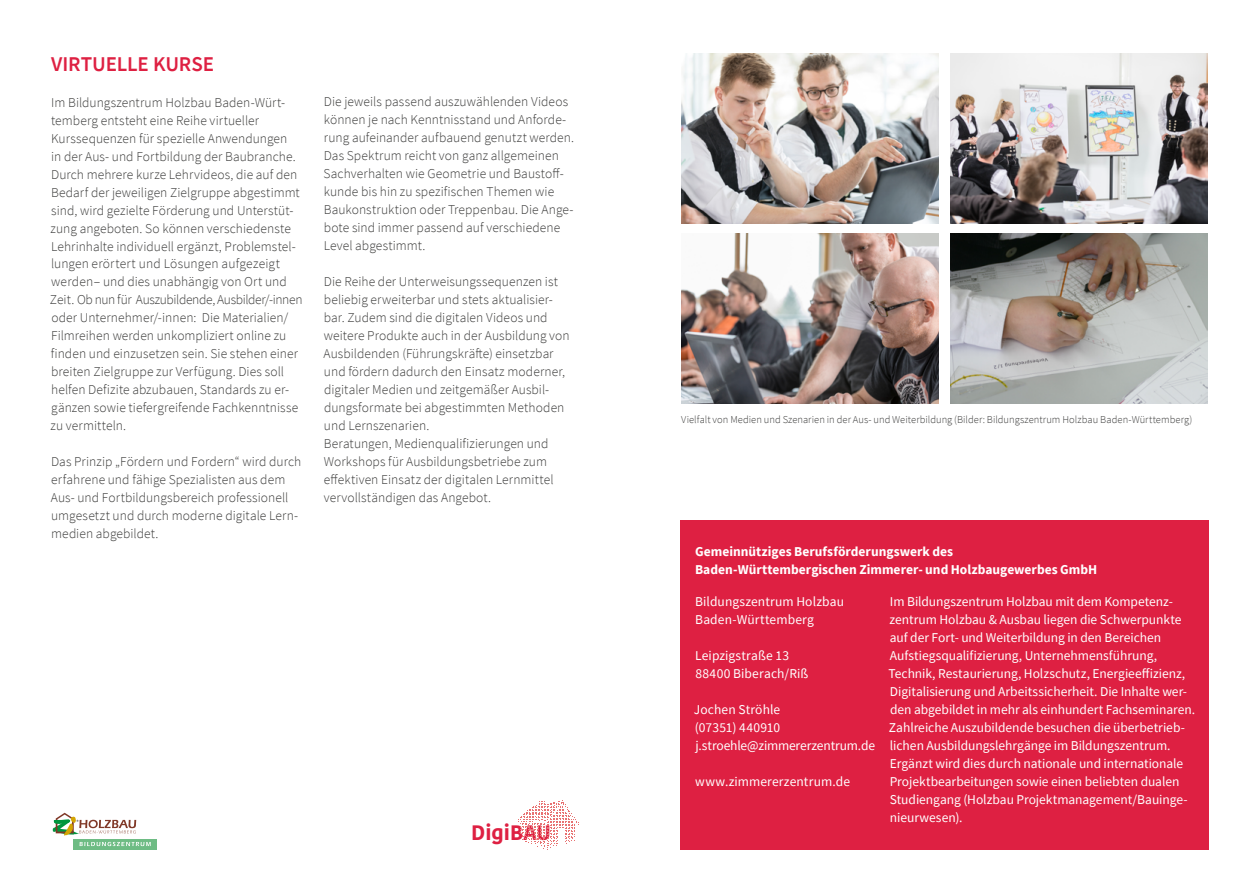
<style>
.page{position:relative;width:1259px;height:893px;background:#fff}
.page>*{position:absolute;margin:0;border:0;box-sizing:border-box;transform-origin:0 0}
.t1{font:600 21px "Source Sans Pro";letter-spacing:-.005em;color:#de2042}
.t2{font:700 20.85px "Kohinoor Devanagari";color:#de2042}
.t3{font:300 13.5px/18px "Source Sans Pro";letter-spacing:.005em;color:#3a3a39}
.t4{font:13.5px/18px "Source Sans Pro";color:#fff}
.t5{font:700 13.5px/18px "Source Sans Pro";color:#fff}
.t6{font:300 10.5px "Source Sans Pro";letter-spacing:.005em;color:#3a3a39}
</style>
<div class="page">
<svg style="left:518px;top:800px;width:59px;height:50px"></svg>
<img style="left:681px;top:53px;width:257px;height:170px">
<img style="left:950px;top:53px;width:258px;height:170px">
<img style="left:950px;top:234px;width:258px;height:170px">
<img style="left:681px;top:234px;width:257px;height:170px">
<div style="left:680px;top:521px;width:528px;height:329px;background:#de2042"></div>
<div style="left:74px;top:839px;width:83px;height:11px;background:#6ebc84"></div>
<svg style="left:53px;top:813px;width:83px;height:23px"></svg>
<svg style="left:80px;top:842px;width:71px;height:4px"></svg>
<h1 class="t1" style="left:51px;top:50px;width:164px">VIRTUELLE KURSE</h1>
<p class="t3" style="left:50px;top:93px;width:254px">Im Bildungszentrum Holzbau Baden-Würt&shy;temberg entsteht eine Reihe virtueller Kurssequenzen für spezielle Anwendungen<br>in der Aus- und Fortbildung der Baubranche.<br>Durch mehrere kurze Lehrvideos, die auf den Bedarf der jeweiligen Zielgruppe abgestimmt sind, wird gezielte Förderung und Unterstüt&shy;zung angeboten. So können verschiedenste Lehrinhalte individuell ergänzt, Problemstel&shy;lungen erörtert und Lösungen aufgezeigt werden– und dies unabhängig von Ort und Zeit. Ob nun für Auszubildende, Ausbilder/-innen oder Unternehmer/-innen: Die Materialien/ Filmreihen werden unkompliziert online zu finden und einzusetzen sein. Sie stehen einer breiten Zielgruppe zur Verfügung. Dies soll helfen Defizite abzubauen, Standards zu er&shy;gänzen sowie tiefergreifende Fachkenntnisse zu vermitteln.</p>
<p class="t3" style="left:51px;top:453px;width:252px">Das Prinzip „Fördern und Fordern“ wird durch erfahrene und fähige Spezialisten aus dem Aus- und Fortbildungsbereich professionell umgesetzt und durch moderne digitale Lern&shy;medien abgebildet.</p>
<p class="t3" style="left:323px;top:93px;width:252px">Die jeweils passend auszuwählenden Videos können je nach Kenntnisstand und Anforde&shy;rung aufeinander aufbauend genutzt werden.<br>Das Spektrum reicht von ganz allgemeinen Sachverhalten wie Geometrie und Baustoff&shy;kunde bis hin zu spezifischen Themen wie Baukonstruktion oder Treppenbau. Die Ange&shy;bote sind immer passend auf verschiedene Level abgestimmt.</p>
<p class="t3" style="left:323px;top:273px;width:248px">Die Reihe der Unterweisungssequenzen ist beliebig erweiterbar und stets aktualisier&shy;bar. Zudem sind die digitalen Videos und weitere Produkte auch in der Ausbildung von Ausbildenden (Führungskräfte) einsetzbar und fördern dadurch den Einsatz moderner, digitaler Medien und zeitgemäßer Ausbil&shy;dungsformate bei abgestimmten Methoden und Lernszenarien.<br>Beratungen, Medienqualifizierungen und Workshops für Ausbildungsbetriebe zum effektiven Einsatz der digitalen Lernmittel vervollständigen das Angebot.</p>
<h2 class="t2" style="left:471px;top:814px;width:81px">DigiBAU</h2>
<p class="t6" style="left:681px;top:413px;width:513px">Vielfalt von Medien und Szenarien in der Aus- und Weiterbildung (Bilder: Bildungszentrum Holzbau Baden-Württemberg)</p>
<p class="t5" style="left:695px;top:542px;width:404px">Gemeinnütziges Berufsförderungswerk des<br>Baden-Württembergischen Zimmerer- und Holzbaugewerbes GmbH</p>
<p class="t4" style="left:695px;top:592px;width:150px">Bildungszentrum Holzbau<br>Baden-Württemberg</p>
<p class="t4" style="left:695px;top:646px;width:115px">Leipzigstraße 13<br>88400 Biberach/Riß</p>
<p class="t4" style="left:694px;top:700px;width:183px">Jochen Ströhle<br>(07351) 440910 j.stroehle@zimmererzentrum.de</p>
<p class="t4" style="left:695px;top:772px;width:156px">www.zimmererzentrum.de</p>
<p class="t4" style="left:888px;top:592px;width:308px">Im Bildungszentrum Holzbau mit dem Kompetenz&shy;zentrum Holzbau &amp; Ausbau liegen die Schwerpunkte auf der Fort- und Weiterbildung in den Bereichen Aufstiegsqualifizierung, Unternehmensführung, Technik, Restaurierung, Holzschutz, Energieeffizienz, Digitalisierung und Arbeitssicherheit. Die Inhalte wer&shy;den abgebildet in mehr als einhundert Fachseminaren.<br>Zahlreiche Auszubildende besuchen die überbetrieb&shy;lichen Ausbildungslehrgänge im Bildungszentrum.<br>Ergänzt wird dies durch nationale und internationale Projektbearbeitungen sowie einen beliebten dualen Studiengang (Holzbau Projektmanagement/Bauinge&shy;nieurwesen).</p>
</div>
